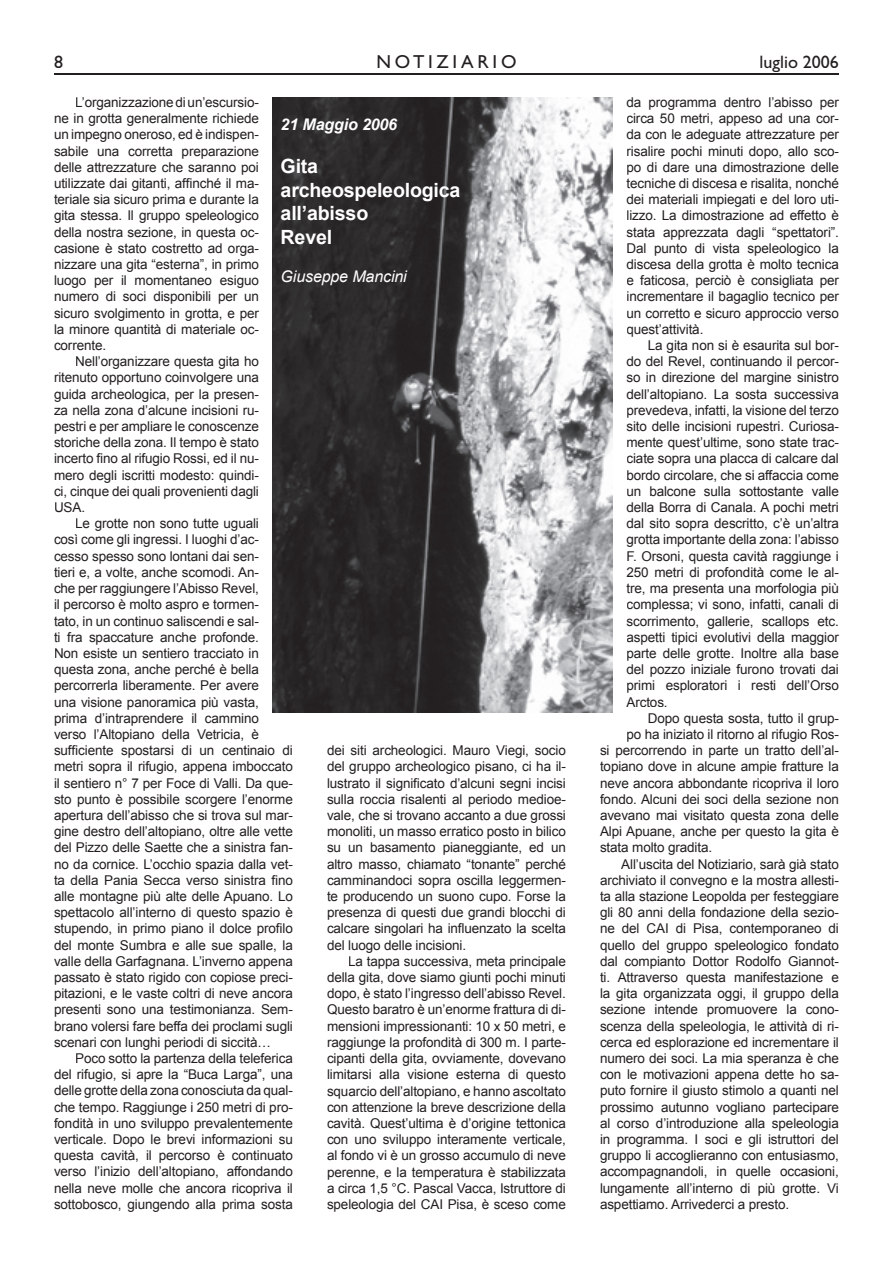
<style>
.page{position:relative;width:893px;height:1263px;background:#fff}
.page>*{position:absolute;margin:0;border:0;box-sizing:border-box;transform-origin:0 0}
.t1{font:700 19.65px/23.5px "Arial";letter-spacing:-.01em;color:#fff}
.t2{font:18.9px "Gill Sans";letter-spacing:.2em;color:#231f20}
.t3{font:18px "Gill Sans";color:#231f20}
.t4{font:italic 16.05px "Arial";letter-spacing:-.01em;color:#fff}
.t5{font:italic 700 16.05px "Arial";letter-spacing:-.01em;color:#fff}
.t6{font:13.5px/16.2px "Arial";letter-spacing:-.01em;color:#231f20;text-align:justify}
</style>
<div class="page">
<hr style="left:54px;top:73px;width:785px;height:1px;background:#231f20">
<img style="left:272px;top:97px;width:341px;height:616px">
<h3 class="t3" style="left:54px;top:51px;width:10px">8</h3>
<h2 class="t2" style="left:376px;top:51px;width:142px">NOTIZIARIO</h2>
<h3 class="t3" style="left:759px;top:51px;width:81px">luglio 2006</h3>
<p class="t6" style="left:54px;top:94px;width:206px;text-indent:21px">L’organizzazione di un’escursio&shy;ne in grotta generalmente richiede un impegno oneroso, ed è indispen&shy;sabile una corretta preparazione delle attrezzature che saranno poi utilizzate dai gitanti, affinché il ma&shy;teriale sia sicuro prima e durante la gita stessa. Il gruppo speleologico della nostra sezione, in questa oc&shy;casione è stato costretto ad orga&shy;nizzare una gita “esterna”, in primo luogo per il momentaneo esiguo numero di soci disponibili per un sicuro svolgimento in grotta, e per la minore quantità di materiale oc&shy;corrente.</p>
<p class="t6" style="left:54px;top:353px;width:206px;text-indent:21px">Nell’organizzare questa gita ho ritenuto opportuno coinvolgere una guida archeologica, per la presen&shy;za nella zona d’alcune incisioni ru&shy;pestri e per ampliare le conoscenze storiche della zona. Il tempo è stato incerto fino al rifugio Rossi, ed il nu&shy;mero degli iscritti modesto: quindi&shy;ci, cinque dei quali provenienti dagli USA.</p>
<p class="t6" style="left:54px;top:515px;width:240px;text-align:left;text-indent:21px">Le grotte non sono tutte uguali<br>così come gli ingressi. I luoghi d’ac&shy;cesso spesso sono lontani dai sen-<br>tieri e, a volte, anche scomodi. An-<br>che per raggiungere l’Abisso Revel,<br>il percorso è molto aspro e tormen-<br>tato, in un continuo saliscendi e sal-<br>ti fra spaccature anche profonde.<br>Non esiste un sentiero tracciato in questa zona, anche perché è bella percorrerla liberamente. Per avere<br>una visione panoramica più vasta, prima d’intraprendere il cammino verso l’Altopiano della Vetricia, è sufficiente spostarsi di un centinaio di metri sopra il rifugio, appena imboccato il sentiero n° 7 per Foce di Valli. Da que&shy;sto punto è possibile scorgere l’enorme apertura dell’abisso che si trova sul mar&shy;gine destro dell’altopiano, oltre alle vette del Pizzo delle Saette che a sinistra fan&shy;no da cornice. L’occhio spazia dalla vet&shy;ta della Pania Secca verso sinistra fino alle montagne più alte delle Apuano. Lo spettacolo all’interno di questo spazio è stupendo, in primo piano il dolce profilo del monte Sumbra e alle sue spalle, la valle della Garfagnana. L’inverno appena passato è stato rigido con copiose preci&shy;pitazioni, e le vaste coltri di neve ancora presenti sono una testimonianza. Sem&shy;brano volersi fare beffa dei proclami sugli scenari con lunghi periodi di siccità…</p>
<p class="t6" style="left:54px;top:1050px;width:240px;text-indent:21px">Poco sotto la partenza della teleferica del rifugio, si apre la “Buca Larga”, una delle grotte della zona conosciuta da qual&shy;che tempo. Raggiunge i 250 metri di pro&shy;fondità in uno sviluppo prevalentemente verticale. Dopo le brevi informazioni su questa cavità, il percorso è continuato verso l’inizio dell’altopiano, affondando nella neve molle che ancora ricopriva il sottobosco, giungendo alla prima sosta</p>
<p class="t6" style="left:626px;top:94px;width:214px">da programma dentro l’abisso per circa 50 metri, appeso ad una cor&shy;da con le adeguate attrezzature per risalire pochi minuti dopo, allo sco&shy;po di dare una dimostrazione delle tecniche di discesa e risalita, nonché dei materiali impiegati e del loro uti&shy;lizzo. La dimostrazione ad effetto è stata apprezzata dagli “spettatori”.<br>Dal punto di vista speleologico la discesa della grotta è molto tecnica e faticosa, perciò è consigliata per incrementare il bagaglio tecnico per un corretto e sicuro approccio verso quest’attività.</p>
<p class="t6" style="left:626px;top:337px;width:214px;text-indent:21px">La gita non si è esaurita sul bor&shy;do del Revel, continuando il percor&shy;so in direzione del margine sinistro dell’altopiano. La sosta successiva prevedeva, infatti, la visione del terzo sito delle incisioni rupestri. Curiosa&shy;mente quest’ultime, sono state trac&shy;ciate sopra una placca di calcare dal bordo circolare, che si affaccia come un balcone sulla sottostante valle della Borra di Canala. A pochi metri dal sito sopra descritto, c’è un’altra grotta importante della zona: l’abisso F. Orsoni, questa cavità raggiunge i 250 metri di profondità come le al&shy;tre, ma presenta una morfologia più complessa; vi sono, infatti, canali di scorrimento, gallerie, scallops etc. aspetti tipici evolutivi della maggior parte delle grotte. Inoltre alla base del pozzo iniziale furono trovati dai primi esploratori i resti dell’Orso Arctos.</p>
<p class="t6" style="left:648px;top:710px;width:193px">Dopo questa sosta, tutto il grup-</p>
<p class="t6" style="left:626px;top:726px;width:214px">po ha iniziato il ritorno al rifugio Ros-</p>
<p class="t6" style="left:600px;top:742px;width:240px">si percorrendo in parte un tratto dell’al-</p>
<p class="t6" style="left:600px;top:758px;width:240px">topiano dove in alcune ampie fratture la</p>
<p class="t6" style="left:600px;top:775px;width:240px">neve ancora abbondante ricopriva il loro</p>
<p class="t6" style="left:600px;top:791px;width:240px">fondo. Alcuni dei soci della sezione non</p>
<p class="t6" style="left:600px;top:807px;width:240px">avevano mai visitato questa zona delle</p>
<p class="t6" style="left:600px;top:823px;width:240px">Alpi Apuane, anche per questo la gita è</p>
<p class="t6" style="left:600px;top:839px;width:114px">stata molto gradita.</p>
<p class="t6" style="left:621px;top:856px;width:219px">All’uscita del Notiziario, sarà già stato</p>
<p class="t6" style="left:600px;top:872px;width:240px">archiviato il convegno e la mostra allesti-</p>
<p class="t6" style="left:600px;top:888px;width:240px">ta alla stazione Leopolda per festeggiare</p>
<p class="t6" style="left:600px;top:904px;width:240px">gli 80 anni della fondazione della sezio-</p>
<p class="t6" style="left:600px;top:920px;width:240px">ne del CAI di Pisa, contemporaneo di</p>
<p class="t6" style="left:600px;top:937px;width:240px">quello del gruppo speleologico fondato</p>
<p class="t6" style="left:600px;top:953px;width:240px">dal compianto Dottor Rodolfo Giannot-</p>
<p class="t6" style="left:600px;top:969px;width:240px">ti. Attraverso questa manifestazione e</p>
<p class="t6" style="left:600px;top:985px;width:240px">la gita organizzata oggi, il gruppo della</p>
<p class="t6" style="left:600px;top:1001px;width:240px">sezione intende promuovere la cono-</p>
<p class="t6" style="left:600px;top:1018px;width:240px">scenza della speleologia, le attività di ri-</p>
<p class="t6" style="left:600px;top:1034px;width:240px">cerca ed esplorazione ed incrementare il</p>
<p class="t6" style="left:600px;top:1050px;width:240px">numero dei soci. La mia speranza è che</p>
<p class="t6" style="left:600px;top:1066px;width:240px">con le motivazioni appena dette ho sa-</p>
<p class="t6" style="left:600px;top:1082px;width:240px">puto fornire il giusto stimolo a quanti nel</p>
<p class="t6" style="left:600px;top:1099px;width:240px">prossimo autunno vogliano partecipare</p>
<p class="t6" style="left:600px;top:1115px;width:240px">al corso d’introduzione alla speleologia</p>
<p class="t6" style="left:600px;top:1131px;width:240px">in programma. I soci e gli istruttori del</p>
<p class="t6" style="left:600px;top:1147px;width:240px">gruppo li accoglieranno con entusiasmo,</p>
<p class="t6" style="left:600px;top:1163px;width:240px">accompagnandoli, in quelle occasioni,</p>
<p class="t6" style="left:600px;top:1180px;width:240px">lungamente all’interno di più grotte. Vi</p>
<p class="t6" style="left:600px;top:1196px;width:191px">aspettiamo. Arrivederci a presto.</p>
<p class="t5" style="left:281px;top:116px;width:118px">21 Maggio 2006</p>
<h1 class="t1" style="left:281px;top:154px;width:181px">Gita archeospeleologica all’abisso<br>Revel</h1>
<p class="t4" style="left:281px;top:268px;width:128px">Giuseppe Mancini</p>
<p class="t6" style="left:327px;top:742px;width:240px">dei siti archeologici. Mauro Viegi, socio del gruppo archeologico pisano, ci ha il&shy;lustrato il significato d’alcuni segni incisi sulla roccia risalenti al periodo medioe&shy;vale, che si trovano accanto a due grossi monoliti, un masso erratico posto in bilico su un basamento pianeggiante, ed un altro masso, chiamato “tonante” perché camminandoci sopra oscilla leggermen&shy;te producendo un suono cupo. Forse la presenza di questi due grandi blocchi di calcare singolari ha influenzato la scelta del luogo delle incisioni.</p>
<p class="t6" style="left:327px;top:953px;width:240px;text-indent:21px">La tappa successiva, meta principale della gita, dove siamo giunti pochi minuti dopo, è stato l’ingresso dell’abisso Revel.<br>Questo baratro è un’enorme frattura di di&shy;mensioni impressionanti: 10 x 50 metri, e raggiunge la profondità di 300 m. I parte&shy;cipanti della gita, ovviamente, dovevano limitarsi alla visione esterna di questo squarcio dell’altopiano, e hanno ascoltato con attenzione la breve descrizione della cavità. Quest’ultima è d’origine tettonica con uno sviluppo interamente verticale, al fondo vi è un grosso accumulo di neve perenne, e la temperatura è stabilizzata a circa 1,5 °C. Pascal Vacca, Istruttore di speleologia del CAI Pisa, è sceso come</p>
</div>
